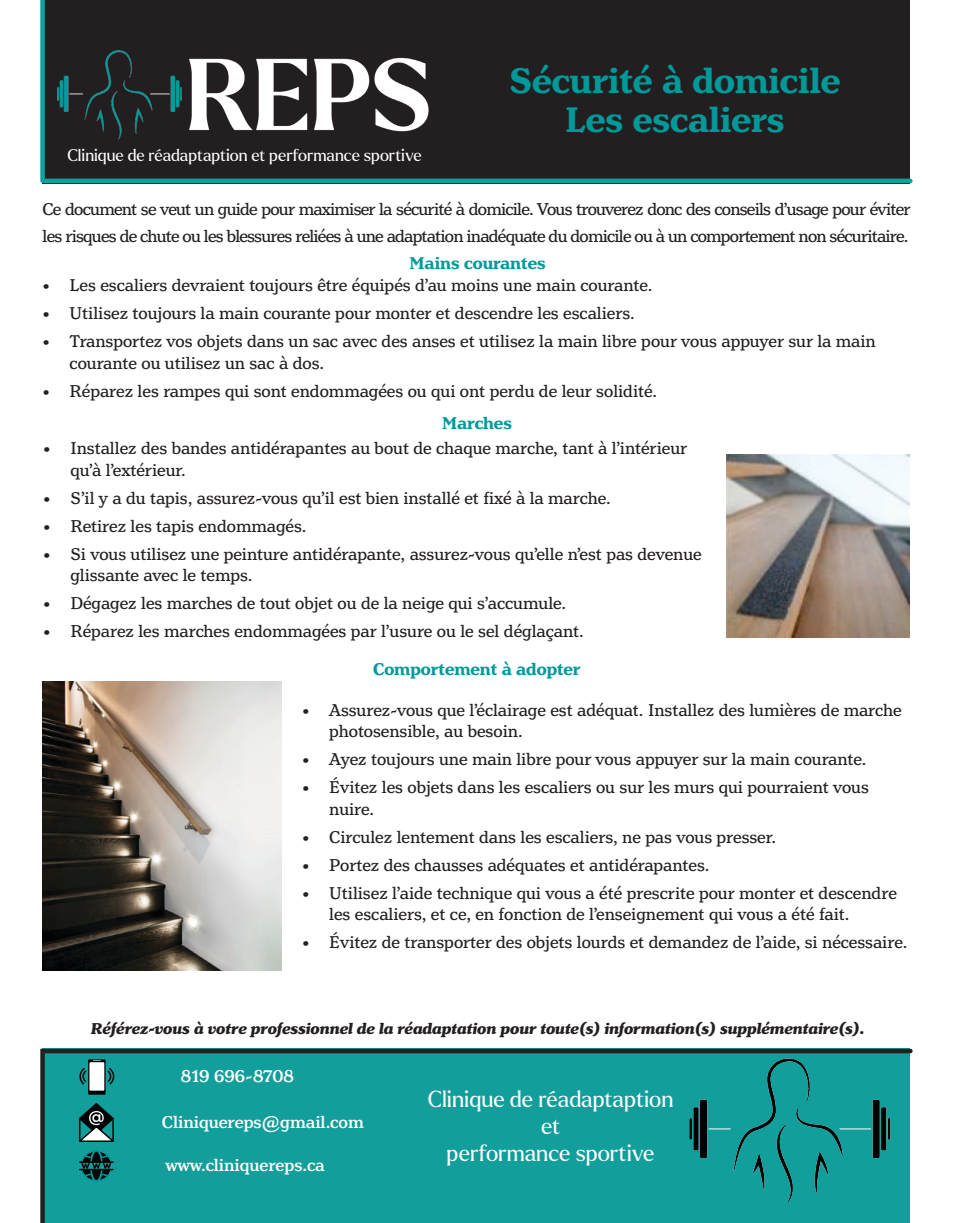
<style>
.page{position:relative;width:953px;height:1223px;background:#fff}
.page>*{position:absolute;margin:0;border:0;box-sizing:border-box;transform-origin:0 0}
.titre{font:700 37.5px "Henriette";color:#00999a}
.t1{font:22.5px "Larken";color:#fff}
.paragraphe_1{font:18px/21.6px "Henriette";color:#231f20}
.paragraphe_1-2{font:18px/27px "Henriette";letter-spacing:-.04em;color:#231f20}
.t2{font:500 18px "Henriette";color:#fff}
.Sous-Titre{font:700 18px "Henriette";color:#00999a}
.t3{font:italic 800 16.5px "Henriette";color:#231f20}
.t4{font:16.5px "Larken";color:#fff}
</style>
<div class="page">
<div style="left:43px;top:0;width:866px;height:183px;background:#231f20"></div>
<div style="left:43px;top:1048px;width:866px;height:174px;background:#129e9b"></div>
<div style="left:40px;top:1048px;width:5px;height:174px;background:#231f20"></div>
<div style="left:40px;top:0;width:5px;height:181px;background:#08a4a0"></div>
<svg style="left:45px;top:1048px;width:627px;height:4px;background:#1f3838"></svg>
<div style="left:45px;top:178px;width:864px;height:5px;background:#08a4a0"></div>
<svg style="left:79px;top:1103px;width:35px;height:39px"></svg>
<svg style="left:88px;top:1059px;width:17px;height:35px"></svg>
<div style="left:89px;top:1061px;width:15px;height:29px;background:#fff"></div>
<svg style="left:79px;top:1060px;width:36px;height:25px"></svg>
<svg style="left:80px;top:1150px;width:33px;height:31px"></svg>
<hr style="left:80px;top:1168px;width:33px;height:1px;background:#020304">
<img style="left:49px;top:50px;width:390px;height:134px">
<img style="left:672px;top:1048px;width:239px;height:174px">
<img style="left:726px;top:454px;width:183px;height:183px">
<img style="left:43px;top:681px;width:238px;height:289px">
<p class="t4" style="left:67px;top:144px;width:355px">Clinique de réadaptaption et performance sportive</p>
<p class="titre" style="left:509px;top:59px;width:332px">Sécurité à domicile</p>
<p class="titre" style="left:565px;top:98px;width:221px">Les escaliers</p>
<p class="paragraphe_1-2" style="left:43px;top:195px;width:869px">Ce document se veut un guide pour maximiser la sécurité à domicile. Vous trouverez donc des conseils d’usage pour éviter les risques de chute ou les blessures reliées à une adaptation inadéquate du domicile ou à un comportement non sécuritaire.</p>
<p class="paragraphe_1" style="left:43px;top:274px;width:611px">• Les escaliers devraient toujours être équipés d’au moins une main courante.</p>
<p class="paragraphe_1" style="left:43px;top:302px;width:593px">• Utilisez toujours la main courante pour monter et descendre les escaliers.</p>
<p class="paragraphe_1" style="left:70px;top:330px;width:807px;text-indent:-27px">• Transportez vos objets dans un sac avec des anses et utilisez la main libre pour vous appuyer sur la main courante ou utilisez un sac à dos.</p>
<p class="paragraphe_1" style="left:43px;top:380px;width:615px">• Réparez les rampes qui sont endommagées ou qui ont perdu de leur solidité.</p>
<p class="Sous-Titre" style="left:409px;top:252px;width:137px">Mains courantes</p>
<p class="Sous-Titre" style="left:442px;top:413px;width:71px">Marches</p>
<p class="paragraphe_1" style="left:70px;top:437px;width:618px;text-indent:-27px">• Installez des bandes antidérapantes au bout de chaque marche, tant à l’intérieur qu’à l’extérieur.</p>
<p class="paragraphe_1" style="left:43px;top:487px;width:568px">• S’il y a du tapis, assurez-vous qu’il est bien installé et fixé à la marche.</p>
<p class="paragraphe_1" style="left:43px;top:515px;width:264px">• Retirez les tapis endommagés.</p>
<p class="paragraphe_1" style="left:70px;top:543px;width:632px;text-indent:-27px">• Si vous utilisez une peinture antidérapante, assurez-vous qu’elle n’est pas devenue glissante avec le temps.</p>
<p class="paragraphe_1" style="left:43px;top:592px;width:524px">• Dégagez les marches de tout objet ou de la neige qui s’accumule.</p>
<p class="paragraphe_1" style="left:43px;top:620px;width:541px">• Réparez les marches endommagées par l’usure ou le sel déglaçant.</p>
<p class="Sous-Titre" style="left:373px;top:658px;width:209px">Comportement à adopter</p>
<p class="paragraphe_1" style="left:329px;top:699px;width:573px;text-indent:-27px">• Assurez-vous que l’éclairage est adéquat. Installez des lumières de marche photosensible, au besoin.</p>
<p class="paragraphe_1" style="left:302px;top:748px;width:565px">• Ayez toujours une main libre pour vous appuyer sur la main courante.</p>
<p class="paragraphe_1" style="left:329px;top:776px;width:541px;text-indent:-27px">• Évitez les objets dans les escaliers ou sur les murs qui pourraient vous nuire.</p>
<p class="paragraphe_1" style="left:302px;top:826px;width:475px">• Circulez lentement dans les escaliers, ne pas vous presser.</p>
<p class="paragraphe_1" style="left:302px;top:854px;width:408px">• Portez des chausses adéquates et antidérapantes.</p>
<p class="paragraphe_1" style="left:329px;top:882px;width:569px;text-indent:-27px">• Utilisez l’aide technique qui vous a été prescrite pour monter et descendre les escaliers, et ce, en fonction de l’enseignement qui vous a été fait.</p>
<p class="paragraphe_1" style="left:302px;top:931px;width:606px">• Évitez de transporter des objets lourds et demandez de l’aide, si nécessaire.</p>
<p class="t3" style="left:91px;top:1018px;width:774px">Référez-vous à votre professionnel de la réadaptation pour toute(s) information(s) supplémentaire(s).</p>
<p class="t2" style="left:181px;top:1065px;width:115px">819 696-8708</p>
<p class="t2" style="left:162px;top:1110px;width:203px">Cliniquereps@gmail.com</p>
<p class="t2" style="left:165px;top:1154px;width:161px">www.cliniquereps.ca</p>
<p class="t1" style="left:427px;top:1083px;width:247px">Clinique de réadaptaption</p>
<p class="t1" style="left:540px;top:1110px;width:21px">et</p>
<p class="t1" style="left:446px;top:1137px;width:209px">performance sportive</p>
</div>
